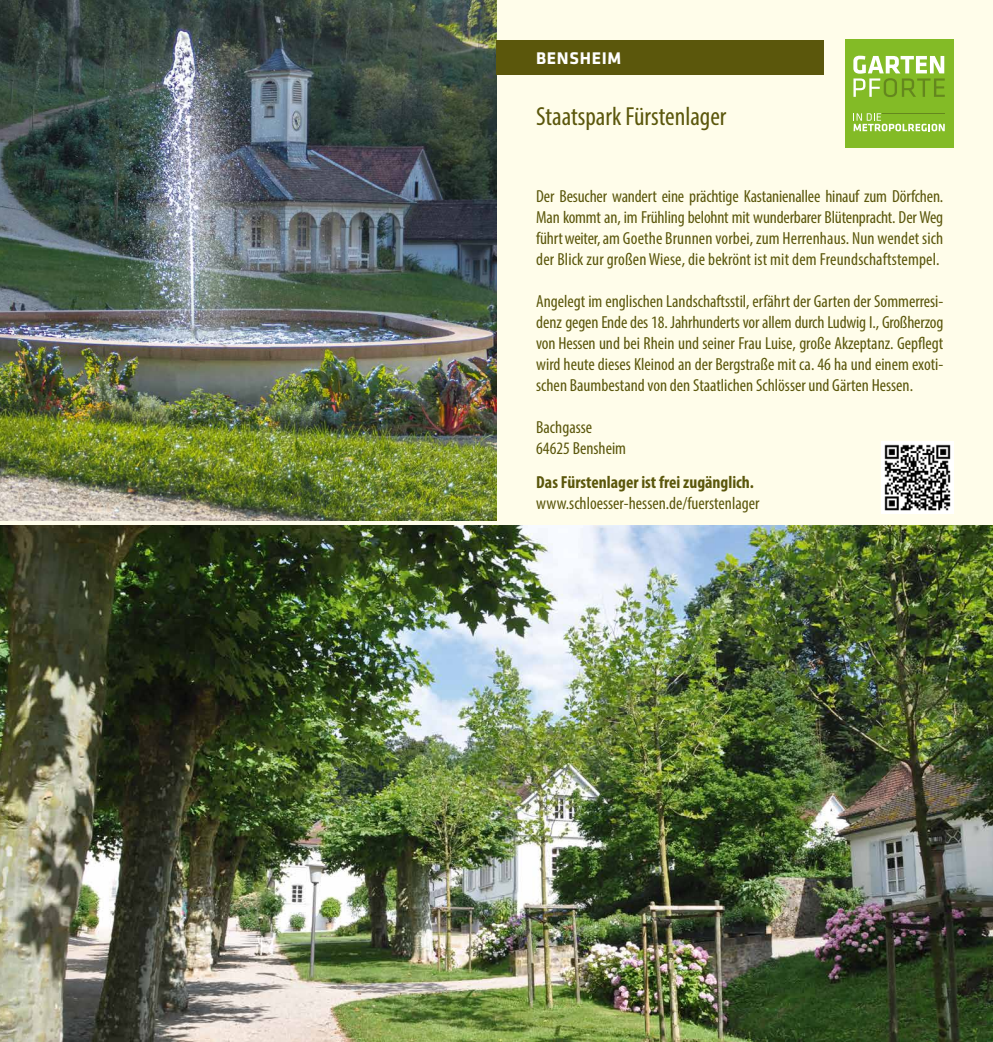
<style>
.page{position:relative;width:993px;height:1042px;background:#fff}
.page>*{position:absolute;margin:0;border:0;box-sizing:border-box;transform-origin:0 0}
.t1{font:condensed 26.25px "Myriad Pro";color:#5b570c}
.t2{font:condensed 17.5px/21px "Myriad Pro";color:#5b570c;text-align:justify}
.t3{font:700 condensed 17.5px "Myriad Pro";color:#5b570c}
.t4{font:700 17.5px "Klavika";letter-spacing:.04em;color:#fff}
</style>
<div class="page">
<div style="left:0;top:0;width:992px;height:1042px;background:#fffdea"></div>
<img style="left:0;top:526px;width:992px;height:516px">
<img style="left:0;top:0;width:496px;height:521px">
<div style="left:844px;top:40px;width:108px;height:108px;background:#83bb26"></div>
<svg style="left:853px;top:56px;width:91px;height:41px"></svg>
<svg style="left:853px;top:113px;width:91px;height:18px"></svg>
<hr style="left:882px;top:113px;width:62px;height:1px;background:#64871e">
<div style="left:496px;top:40px;width:327px;height:34px;background:#5b570c"></div>
<img style="left:881px;top:441px;width:71px;height:72px">
<p class="t4" style="left:536px;top:48px;width:87px">BENSHEIM</p>
<h1 class="t1" style="left:536px;top:100px;width:192px">Staatspark Fürstenlager</h1>
<p class="t2" style="left:536px;top:186px;width:408px">Der Besucher wandert eine prächtige Kastanienallee hinauf zum Dörfchen.<br>Man kommt an, im Frühling belohnt mit wunderbarer Blütenpracht. Der Weg führt weiter, am Goethe Brunnen vorbei, zum Herrenhaus. Nun wendet sich der Blick zur großen Wiese, die bekrönt ist mit dem Freundschaftstempel.</p>
<p class="t2" style="left:536px;top:291px;width:408px">Angelegt im englischen Landschaftsstil, erfährt der Garten der Sommerresi&shy;denz gegen Ende des 18. Jahrhunderts vor allem durch Ludwig I., Großherzog von Hessen und bei Rhein und seiner Frau Luise, große Akzeptanz. Gepflegt wird heute dieses Kleinod an der Bergstraße mit ca. 46 ha und einem exoti&shy;schen Baumbestand von den Staatlichen Schlösser und Gärten Hessen.</p>
<p class="t2" style="left:536px;top:417px;width:91px">Bachgasse<br>64625 Bensheim</p>
<p class="t3" style="left:536px;top:471px;width:219px">Das Fürstenlager ist frei zugänglich.</p>
<p class="t2" style="left:536px;top:492px;width:225px">www.schloesser-hessen.de/fuerstenlager</p>
</div>
